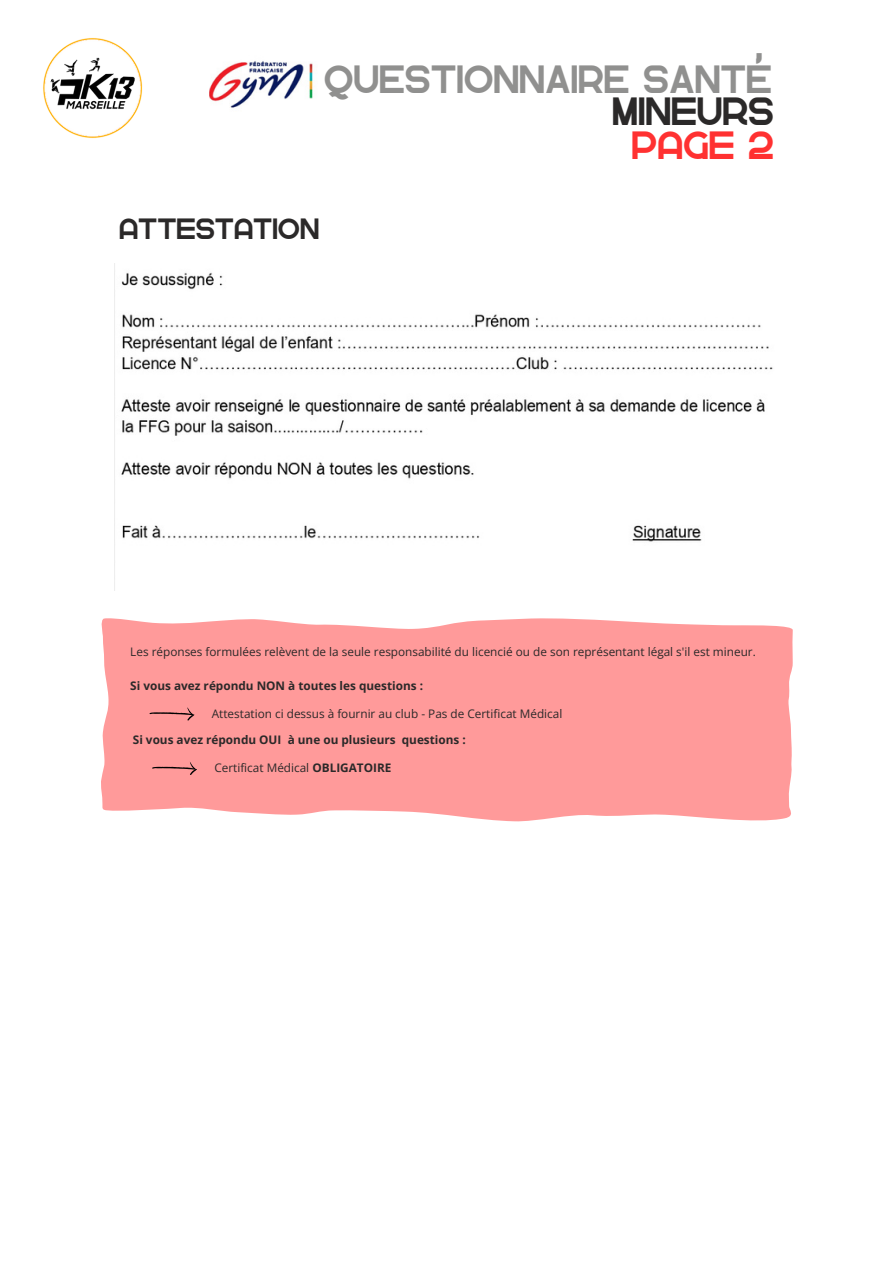
<style>
.page{position:relative;width:894px;height:1264px;background:#fff}
.page>*{position:absolute;margin:0;border:0;box-sizing:border-box;transform-origin:0 0}
.t1{font:39.45px "Greenth";color:#90908f}
.t2{font:39.3px "Greenth";color:#2b2929}
.t3{font:39.3px "Greenth";color:#ff3131}
.t4{font:29.25px "Greenth";color:#2b2929}
.t5{font:11.85px "Open Sans";color:#2b2929}
.t6{font:700 11.85px "Open Sans";color:#2b2929}
.s1{font-weight:700}
</style>
<div class="page">
<img style="left:43px;top:38px;width:100px;height:100px">
<img style="left:210px;top:61px;width:103px;height:47px">
<img style="left:121px;top:272px;width:652px;height:270px">
<svg style="left:101px;top:618px;width:691px;height:204px;background:#ffa0a0"></svg>
<svg style="left:149px;top:707px;width:46px;height:13px"></svg>
<svg style="left:152px;top:761px;width:46px;height:14px"></svg>
<p class="t1" style="left:323px;top:58px;width:450px">QUESTIONNAIRE SANTÉ</p>
<p class="t2" style="left:612px;top:91px;width:163px">MINEURS</p>
<p class="t3" style="left:631px;top:125px;width:144px">PAGE 2</p>
<p class="t4" style="left:119px;top:214px;width:201px">ATTESTATION</p>
<p class="t5" style="left:130px;top:643px;width:626px">Les réponses formulées relèvent de la seule responsabilité du licencié ou de son représentant légal s'il est mineur.</p>
<p class="t6" style="left:130px;top:677px;width:294px">Si vous avez répondu NON à toutes les questions :</p>
<p class="t5" style="left:212px;top:705px;width:352px">Attestation ci dessus à fournir au club - Pas de Certificat Médical</p>
<p class="t6" style="left:133px;top:731px;width:334px">Si vous avez répondu OUI à une ou plusieurs questions :</p>
<p class="t5" style="left:214px;top:759px;width:178px">Certificat Médical <span class="s1">OBLIGATOIRE</span></p>
</div>
